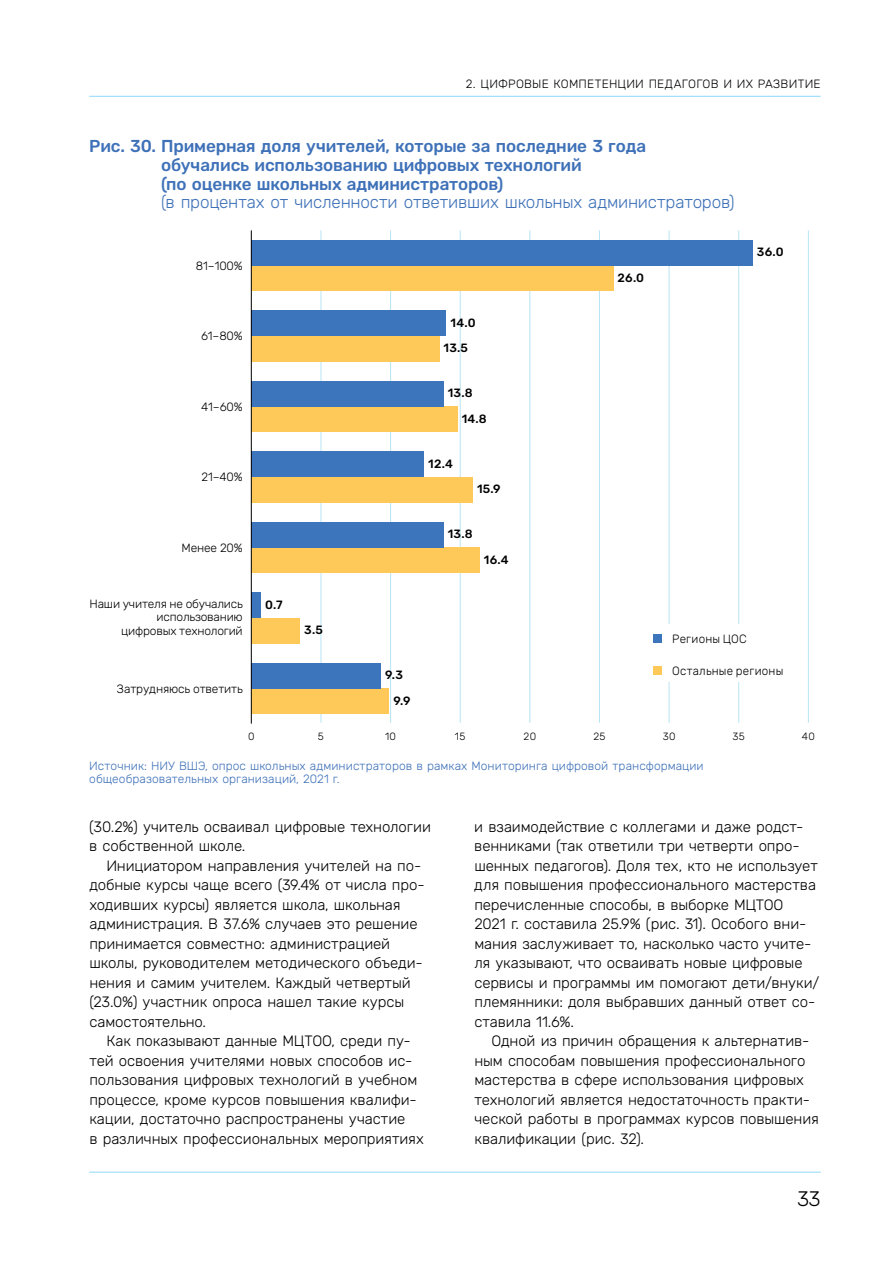
<style>
.page{position:relative;width:893px;height:1263px;background:#fff}
.page>*{position:absolute;margin:0;border:0;box-sizing:border-box;transform-origin:0 0}
.t1{font:300 21px "Rubik";color:#000}
.t2{font:500 17.25px/18.8px "Rubik";letter-spacing:-.01em;color:#3e71b8}
.t3{font:300 17.25px "Rubik";letter-spacing:-.01em;color:#3e71b8}
.t4{font:300 15px/19.5px "Rubik";letter-spacing:-.01em;color:#000}
.t5{font:300 12px/13.5px "Rubik";letter-spacing:-.01em;color:#000;text-align:right}
.t6{font:300 12px/13.5px "Rubik";letter-spacing:.005em;color:#3e71b8}
.t7{font:500 12px/25.5px "Rubik";letter-spacing:.02em;color:#000}
.t8{font:300 12px "Rubik";letter-spacing:.015em;color:#000}
.t9{font:300 10.5px "Rubik";letter-spacing:.025em;color:#000}
</style>
<div class="page">
<hr style="left:89px;top:1172px;width:732px;height:1px;background:#8ed8f8">
<hr style="left:89px;top:96px;width:732px;height:1px;background:#8ed8f8">
<hr style="left:321px;top:230px;width:1px;height:493px;background:#b8e4f5">
<hr style="left:390px;top:230px;width:1px;height:493px;background:#b8e4f5">
<hr style="left:460px;top:230px;width:1px;height:493px;background:#b8e4f5">
<hr style="left:529px;top:230px;width:1px;height:493px;background:#b8e4f5">
<hr style="left:599px;top:230px;width:1px;height:493px;background:#b8e4f5">
<hr style="left:669px;top:230px;width:1px;height:493px;background:#b8e4f5">
<hr style="left:738px;top:230px;width:1px;height:493px;background:#b8e4f5">
<hr style="left:808px;top:230px;width:1px;height:493px;background:#b8e4f5">
<div style="left:648px;top:624px;width:126px;height:58px;background:#fff"></div>
<div style="left:653px;top:634px;width:9px;height:9px;background:#3c75bb"></div>
<div style="left:653px;top:666px;width:9px;height:9px;background:#ffc959"></div>
<div style="left:251px;top:688px;width:138px;height:26px;background:#ffc959"></div>
<div style="left:251px;top:663px;width:130px;height:25px;background:#3c75bb"></div>
<div style="left:251px;top:618px;width:49px;height:25px;background:#ffc959"></div>
<div style="left:251px;top:592px;width:10px;height:26px;background:#3c75bb"></div>
<div style="left:251px;top:547px;width:229px;height:26px;background:#ffc959"></div>
<div style="left:251px;top:522px;width:192px;height:25px;background:#3c75bb"></div>
<div style="left:251px;top:477px;width:222px;height:25px;background:#ffc959"></div>
<div style="left:251px;top:451px;width:173px;height:26px;background:#3c75bb"></div>
<div style="left:251px;top:406px;width:206px;height:26px;background:#ffc959"></div>
<div style="left:251px;top:381px;width:192px;height:25px;background:#3c75bb"></div>
<div style="left:251px;top:336px;width:188px;height:26px;background:#ffc959"></div>
<div style="left:251px;top:311px;width:195px;height:25px;background:#3c75bb"></div>
<div style="left:251px;top:266px;width:362px;height:25px;background:#ffc959"></div>
<div style="left:251px;top:240px;width:502px;height:26px;background:#3c75bb"></div>
<hr style="left:251px;top:230px;width:1px;height:494px;background:#000">
<p class="t5" style="left:466px;top:77px;width:33px">2. Цифровыекомпетенциипедагоговии</p>
<p class="t5" style="left:746px;top:77px;width:16px">х развитие</p>
<p class="t2" style="left:161px;top:137px;width:487px;text-indent:-72px">Рис. 30. Примерная доля учителей, которые за последние 3 года обучались использованию цифровых технологий<br>(по оценке школьных администраторов)</p>
<p class="t3" style="left:161px;top:193px;width:575px">(в процентах от численности ответивших школьных администраторов)</p>
<p class="t5" style="left:196px;top:259px;width:48px">81–100%</p>
<p class="t5" style="left:201px;top:330px;width:43px">61–80%</p>
<p class="t5" style="left:201px;top:400px;width:43px">41–60%</p>
<p class="t5" style="left:202px;top:471px;width:43px">21–40%</p>
<p class="t5" style="left:181px;top:541px;width:63px">Менее 20%</p>
<p class="t7" style="left:444px;top:310px;width:34px;text-indent:7px">14.0<br>13.5</p>
<p class="t7" style="left:462px;top:381px;width:27px;text-indent:-14px">13.8<br>14.8</p>
<p class="t7" style="left:428px;top:451px;width:26px">12.4</p>
<p class="t7" style="left:477px;top:477px;width:25px">15.9</p>
<p class="t7" style="left:448px;top:522px;width:26px">13.8</p>
<p class="t7" style="left:484px;top:547px;width:26px">16.4</p>
<p class="t7" style="left:618px;top:265px;width:28px">26.0</p>
<p class="t7" style="left:757px;top:240px;width:28px">36.0</p>
<p class="t5" style="left:90px;top:597px;width:155px">Наши учителя не обучались использованию<br>цифровых технологий</p>
<p class="t5" style="left:117px;top:682px;width:127px">Затрудняюсь ответить</p>
<p class="t7" style="left:265px;top:592px;width:19px">0.7</p>
<p class="t7" style="left:304px;top:618px;width:20px">3.5</p>
<p class="t7" style="left:393px;top:663px;width:19px;text-indent:-8px">9.3<br>9.9</p>
<p class="t8" style="left:672px;top:632px;width:76px">Регионы ЦОС</p>
<p class="t8" style="left:672px;top:664px;width:113px">Остальные регионы</p>
<p class="t9" style="left:248px;top:731px;width:8px">0</p>
<p class="t9" style="left:318px;top:731px;width:8px">5</p>
<p class="t9" style="left:385px;top:731px;width:12px">10</p>
<p class="t9" style="left:455px;top:731px;width:12px">15</p>
<p class="t9" style="left:524px;top:731px;width:14px">20</p>
<p class="t9" style="left:593px;top:731px;width:14px">25</p>
<p class="t9" style="left:663px;top:731px;width:14px">30</p>
<p class="t9" style="left:732px;top:731px;width:14px">35</p>
<p class="t9" style="left:802px;top:731px;width:15px">40</p>
<p class="t6" style="left:89px;top:759px;width:616px">Источник: НИУ ВШЭ, опрос школьных администраторов в рамках Мониторинга цифровой трансформации общеобразовательных организаций, 2021 г.</p>
<p class="t4" style="left:89px;top:817px;width:343px">(30.2%) учитель осваивал цифровые технологии в собственной школе.</p>
<p class="t4" style="left:89px;top:856px;width:337px;text-indent:17px">Инициатором направления учителей на по&shy;добные курсы чаще всего (39.4% от числа про&shy;ходивших курсы) является школа, школьная администрация. В 37.6% случаев это решение принимается совместно: администрацией школы, руководителем методического объеди&shy;нения и самим учителем. Каждый четвертый (23.0%) участник опроса нашел такие курсы самостоятельно.</p>
<p class="t4" style="left:89px;top:1032px;width:336px;text-indent:17px">Как показывают данные МЦТОО, среди пу&shy;тей освоения учителями новых способов ис&shy;пользования цифровых технологий в учебном процессе, кроме курсов повышения квалифи&shy;кации, достаточно распространены участие<br>в различных профессиональных мероприятиях</p>
<p class="t4" style="left:474px;top:817px;width:347px">и взаимодействие с коллегами и даже родст&shy;венниками (так ответили три четверти опро&shy;шенных педагогов). Доля тех, кто не использует для повышения профессионального мастерства перечисленные способы, в выборке МЦТОО<br>2021 г. составила 25.9% (рис. 31). Особого вни&shy;мания заслуживает то, насколько часто учите&shy;ля указывают, что осваивать новые цифровые сервисы и программы им помогают дети/внуки/ племянники: доля выбравших данный ответ со&shy;ставила 11.6%.</p>
<p class="t4" style="left:474px;top:1032px;width:346px;text-indent:17px">Одной из причин обращения к альтернатив&shy;ным способам повышения профессионального мастерства в сфере использования цифровых технологий является недостаточность практи&shy;ческой работы в программах курсов повышения квалификации (рис. 32).</p>
<h1 class="t1" style="left:797px;top:1187px;width:25px">33</h1>
</div>
